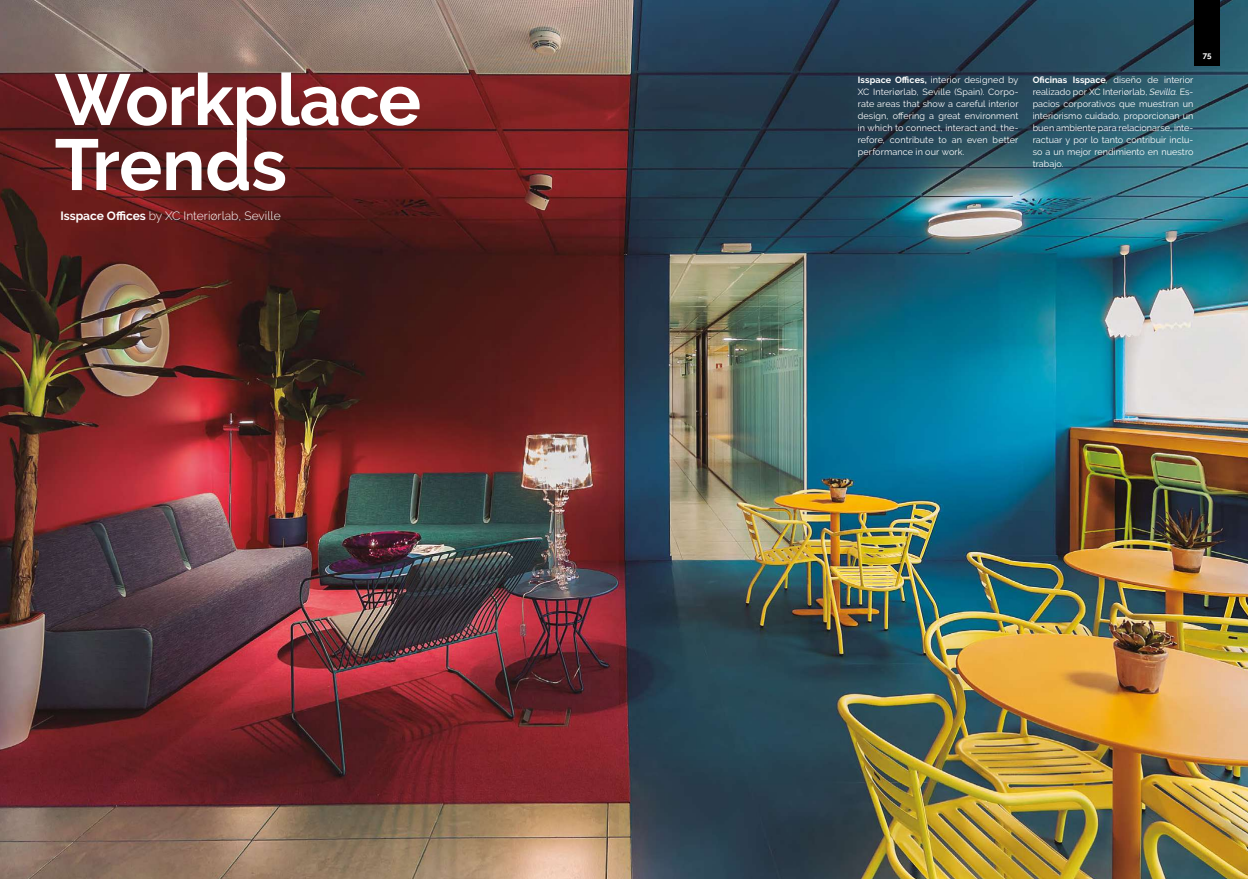
<style>
.page{position:relative;width:1248px;height:879px;background:#fff}
.page>*{position:absolute;margin:0;border:0;box-sizing:border-box;transform-origin:0 0}
.t1{font:700 72px/65px "Raleway";letter-spacing:-.02em;color:#fff}
.t2{font:300 12px "Raleway";color:#fff}
.t3{font:9px/12px "Raleway";letter-spacing:.005em;color:#fff;text-align:justify}
.t4{font:700 8px "Raleway";color:#fff}
.s1{font-weight:700}
.s2{font-style:italic}
</style>
<div class="page">
<img style="left:0;top:0;width:1247px;height:879px">
<div style="left:1194px;top:0;width:25px;height:66px;background:#000"></div>
<h1 class="t1" style="left:55px;top:68px;width:368px">Workplace<br>Trends</h1>
<h2 class="t2" style="left:60px;top:209px;width:222px"><span class="s1">Isspace Offices</span> by XC Interiørlab, Seville</h2>
<p class="t3" style="left:857px;top:74px;width:162px"><span class="s1">Isspace Offices,</span> interior designed by XC Interiørlab, Seville (Spain). Corpo&shy;rate areas that show a careful interior design, offering a great environment in which to connect, interact and, the&shy;refore, contribute to an even better performance in our work.</p>
<p class="t3" style="left:1032px;top:74px;width:162px"><span class="s1">Oficinas Isspace</span>, diseño de interior realizado por XC Interiørlab, <span class="s2">Sevilla.</span> Es&shy;pacios corporativos que muestran un interiorismo cuidado, proporcionan un buen ambiente para relacionarse, inte&shy;ractuar y por lo tanto contribuir inclu&shy;so a un mejor rendimiento en nuestro trabajo.</p>
<p class="t4" style="left:1202px;top:50px;width:10px">75</p>
</div>
